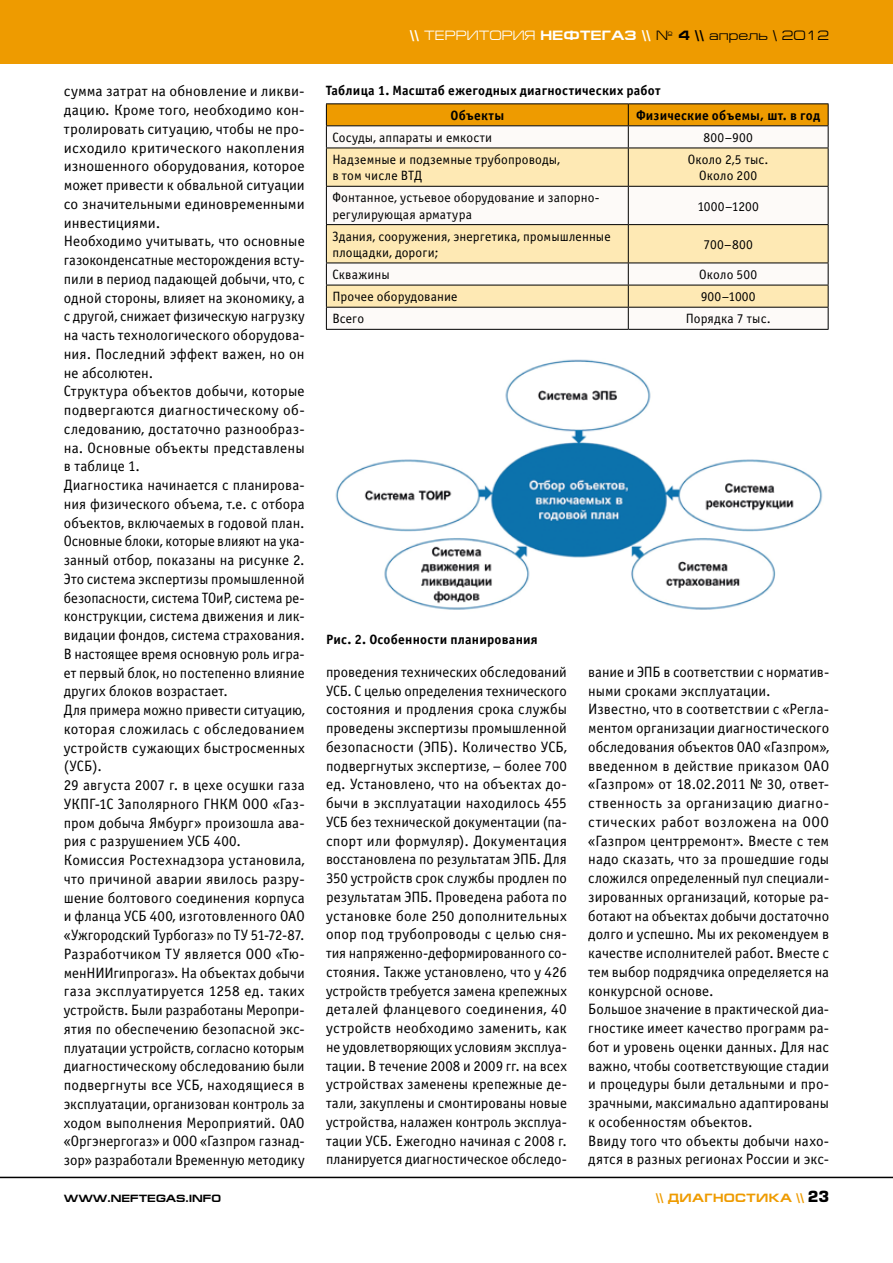
<style>
.page{position:relative;width:893px;height:1263px;background:#fff}
.page>*{position:absolute;margin:0;border:0;box-sizing:border-box;transform-origin:0 0}
.t1{font:15px/18.8px "Officina Sans C";letter-spacing:.005em;color:#000}
.t2{font:13.5px/16.2px "Officina Sans C";letter-spacing:.01em;color:#000}
.t3{font:700 13.5px "Officina Sans C";letter-spacing:.02em;color:#000}
.t4{font:700 13.5px "Europe Ext";color:#fff}
.t5{font:700 12px "Europe Ext";letter-spacing:.025em;color:#ee9b00}
.t6{font:700 10.5px "Europe Ext";color:#000}
.s1{font-weight:400}
.s2{font-weight:400;color:#000}
.s3{color:#000}
.s4{font-family:"Europe";font-size:15px;color:#000}
</style>
<div class="page">
<div style="left:0;top:0;width:893px;height:64px;background:#ee9b00"></div>
<hr style="left:0;top:1177px;width:893px;height:1px;background:#000">
<svg style="left:327px;top:308px;width:501px;height:21px"></svg>
<svg style="left:327px;top:149px;width:501px;height:158px;fill:#fee9b4"></svg>
<hr style="left:326px;top:187px;width:1px;height:37px;background:#000">
<hr style="left:628px;top:187px;width:1px;height:37px;background:#000">
<hr style="left:828px;top:187px;width:1px;height:37px;background:#000">
<hr style="left:326px;top:329px;width:302px;height:1px;background:#000">
<hr style="left:628px;top:329px;width:200px;height:1px;background:#000">
<hr style="left:326px;top:103px;width:302px;height:1px;background:#000">
<hr style="left:628px;top:103px;width:200px;height:1px;background:#000">
<svg style="left:326px;top:104px;width:503px;height:44px"></svg>
<hr style="left:628px;top:125px;width:200px;height:1px;background:#000">
<hr style="left:326px;top:148px;width:302px;height:1px;background:#000">
<hr style="left:326px;top:148px;width:1px;height:38px;background:#000">
<hr style="left:326px;top:186px;width:302px;height:1px;background:#000">
<hr style="left:628px;top:148px;width:200px;height:1px;background:#000">
<hr style="left:628px;top:148px;width:1px;height:38px;background:#000">
<hr style="left:828px;top:148px;width:1px;height:38px;background:#000">
<hr style="left:628px;top:186px;width:200px;height:1px;background:#000">
<hr style="left:326px;top:224px;width:302px;height:1px;background:#000">
<hr style="left:326px;top:225px;width:1px;height:38px;background:#000">
<hr style="left:326px;top:263px;width:302px;height:1px;background:#000">
<hr style="left:628px;top:224px;width:200px;height:1px;background:#000">
<hr style="left:628px;top:225px;width:1px;height:38px;background:#000">
<hr style="left:828px;top:225px;width:1px;height:38px;background:#000">
<hr style="left:628px;top:263px;width:200px;height:1px;background:#000">
<hr style="left:326px;top:285px;width:302px;height:1px;background:#000">
<svg style="left:326px;top:263px;width:1px;height:66px"></svg>
<hr style="left:326px;top:307px;width:302px;height:1px;background:#000">
<hr style="left:628px;top:285px;width:200px;height:1px;background:#000">
<svg style="left:628px;top:263px;width:1px;height:66px"></svg>
<svg style="left:828px;top:263px;width:1px;height:66px"></svg>
<hr style="left:628px;top:307px;width:200px;height:1px;background:#000">
<img style="left:335px;top:359px;width:488px;height:251px">
<p class="t1" style="left:64px;top:82px;width:242px">сумма затрат на обновление и ликви&shy;дацию. Кроме того, необходимо кон&shy;тролировать ситуацию, чтобы не про&shy;исходило критического накопления изношенного оборудования, которое может привести к обвальной ситуации со значительными единовременными инвестициями.<br>Необходимо учитывать, что основные газоконденсатные месторождения всту&shy;пили в период падающей добычи, что, с одной стороны, влияет на экономику, а с другой, снижает физическую нагрузку на часть технологического оборудова&shy;ния. Последний эффект важен, но он не абсолютен.<br>Структура объектов добычи, которые подвергаются диагностическому об&shy;следованию, достаточно разнообраз&shy;на. Основные объекты представлены в таблице 1.<br>Диагностика начинается с планирова&shy;ния физического объема, т.е. с отбора объектов, включаемых в годовой план.<br>Основные блоки, которые влияют на ука&shy;занный отбор, показаны на рисунке 2.<br>Это система экспертизы промышленной безопасности, система ТОиР, система ре&shy;конструкции, система движения и лик&shy;видации фондов, система страхования.<br>В настоящее время основную роль игра&shy;ет первый блок, но постепенно влияние других блоков возрастает.<br>Для примера можно привести ситуацию, которая сложилась с обследованием устройств сужающих быстросменных (УСБ).<br>29 августа 2007 г. в цехе осушки газа УКПГ-1С Заполярного ГНКМ ООО «Газ&shy;пром добыча Ямбург» произошла ава&shy;рия с разрушением УСБ 400.<br>Комиссия Ростехнадзора установила, что причиной аварии явилось разру&shy;шение болтового соединения корпуса и фланца УСБ 400, изготовленного ОАО «Ужгородский Турбогаз» по ТУ 51-72-87.<br>Разработчиком ТУ является ООО «Тю&shy;менНИИгипрогаз». На объектах добычи газа эксплуатируется 1258 ед. таких устройств. Были разработаны Меропри&shy;ятия по обеспечению безопасной экс&shy;плуатации устройств, согласно которым диагностическому обследованию были подвергнуты все УСБ, находящиеся в эксплуатации, организован контроль за ходом выполнения Мероприятий. ОАО «Оргэнергогаз» и ООО «Газпром газнад&shy;зор» разработали Временную методику</p>
<p class="t4" style="left:410px;top:28px;width:421px">\\ <span class="s1">ТЕРРИТОРИЯ</span> НЕФТЕГАЗ \\ <span class="s2">№</span> <span class="s3">4 \\</span> <span class="s2">апрель \ 2012</span></p>
<p class="t3" style="left:326px;top:83px;width:336px">Таблица 1. Масштаб ежегодных диагностических работ</p>
<p class="t3" style="left:450px;top:108px;width:55px">Объекты</p>
<p class="t3" style="left:636px;top:108px;width:186px">Физические объемы, шт. в год</p>
<p class="t2" style="left:332px;top:130px;width:161px">Сосуды, аппараты и емкости</p>
<p class="t2" style="left:704px;top:130px;width:51px">800–900</p>
<p class="t2" style="left:332px;top:152px;width:229px">Надземные и подземные трубопроводы, в том числе ВТД</p>
<p class="t2" style="left:688px;top:152px;width:82px;text-align:center">Около 2,5 тыс.<br>Около 200</p>
<p class="t2" style="left:332px;top:190px;width:269px">Фонтанное, устьевое оборудование и запорно&shy;регулирующая арматура</p>
<p class="t2" style="left:697px;top:198px;width:63px">1000–1200</p>
<p class="t2" style="left:332px;top:228px;width:280px">Здания, сооружения, энергетика, промышленные площадки, дороги;</p>
<p class="t2" style="left:704px;top:236px;width:51px">700–800</p>
<p class="t2" style="left:332px;top:267px;width:59px">Скважины</p>
<p class="t2" style="left:699px;top:267px;width:59px">Около 500</p>
<p class="t2" style="left:332px;top:289px;width:127px">Прочее оборудование</p>
<p class="t2" style="left:701px;top:289px;width:56px">900–1000</p>
<p class="t2" style="left:332px;top:311px;width:33px">Всего</p>
<p class="t2" style="left:686px;top:311px;width:86px">Порядка 7 тыс.</p>
<p class="t3" style="left:326px;top:632px;width:213px">Рис. 2. Особенности планирования</p>
<p class="t1" style="left:326px;top:663px;width:242px;text-align:justify">проведения технических обследований УСБ. С целью определения технического состояния и продления срока службы проведены экспертизы промышленной безопасности (ЭПБ). Количество УСБ, подвергнутых экспертизе, – более 700 ед. Установлено, что на объектах до&shy;бычи в эксплуатации находилось 455<br>УСБ без технической документации (па&shy;спорт или формуляр). Документация восстановлена по результатам ЭПБ. Для 350 устройств срок службы продлен по результатам ЭПБ. Проведена работа по установке боле 250 дополнительных опор под трубопроводы с целью сня&shy;тия напряженно-деформированного со&shy;стояния. Также установлено, что у 426 устройств требуется замена крепежных деталей фланцевого соединения, 40 устройств необходимо заменить, как не удовлетворяющих условиям эксплуа&shy;тации. В течение 2008 и 2009 гг. на всех устройствах заменены крепежные де&shy;тали, закуплены и смонтированы новые устройства, налажен контроль эксплуа&shy;тации УСБ. Ежегодно начиная с 2008 г. планируется диагностическое обследо-</p>
<p class="t1" style="left:588px;top:663px;width:242px">вание и ЭПБ в соответствии с норматив&shy;ными сроками эксплуатации.<br>Известно, что в соответствии с «Регла&shy;ментом организации диагностического обследования объектов ОАО «Газпром», введенном в действие приказом ОАО «Газпром» от 18.02.2011 № 30, ответ&shy;ственность за организацию диагно&shy;стических работ возложена на ООО «Газпром центрремонт». Вместе с тем надо сказать, что за прошедшие годы сложился определенный пул специали&shy;зированных организаций, которые ра&shy;ботают на объектах добычи достаточно долго и успешно. Мы их рекомендуем в качестве исполнителей работ. Вместе с тем выбор подрядчика определяется на конкурсной основе.<br>Большое значение в практической диа&shy;гностике имеет качество программ ра&shy;бот и уровень оценки данных. Для нас важно, чтобы соответствующие стадии и процедуры были детальными и про&shy;зрачными, максимально адаптированы к особенностям объектов.<br>Ввиду того что объекты добычи нахо&shy;дятся в разных регионах России и экс-</p>
<p class="t6" style="left:64px;top:1193px;width:159px">WWW.NEFTEGAS.INFO</p>
<p class="t5" style="left:656px;top:1191px;width:48px">\\ диагн</p>
<p class="t5" style="left:724px;top:1191px;width:107px">остика \\ <span class="s4">23</span></p>
</div>
